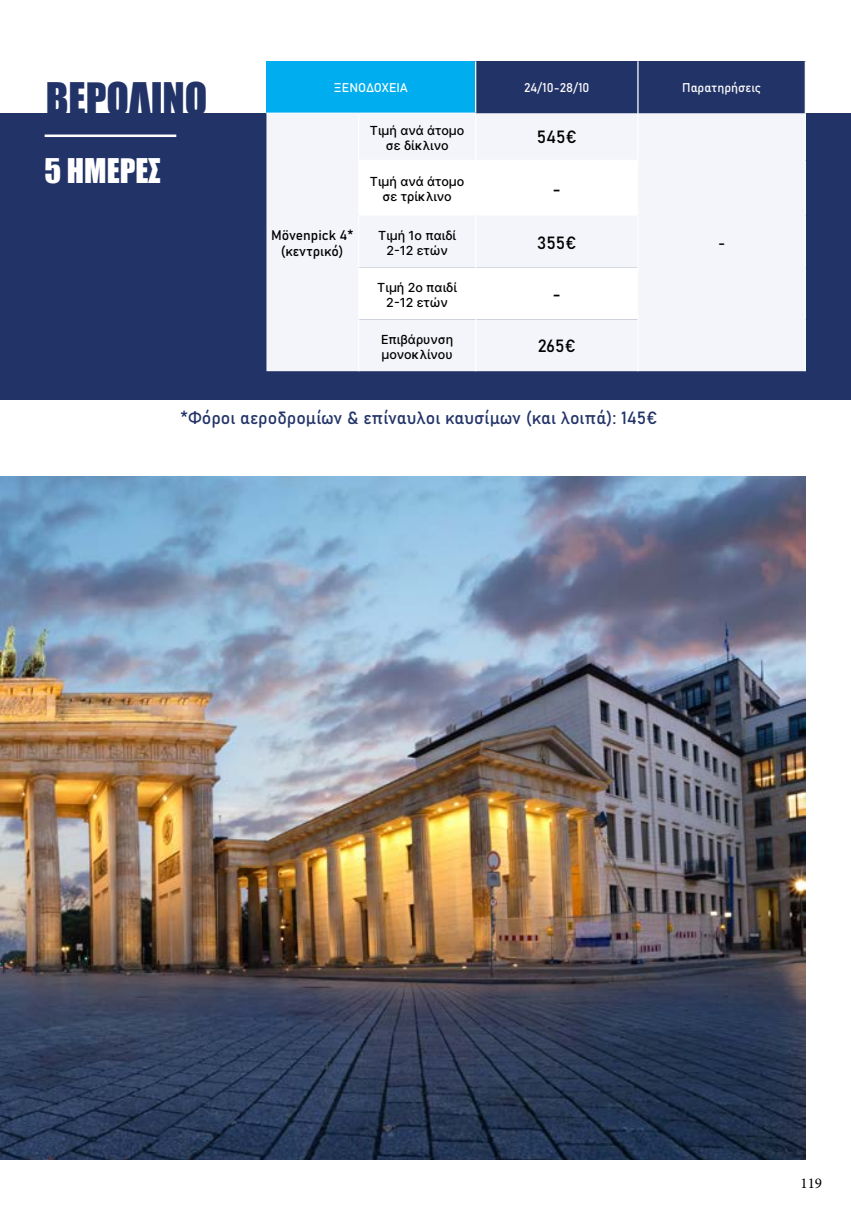
<style>
.page{position:relative;width:851px;height:1205px;background:#fff}
.page>*{position:absolute;margin:0;border:0;box-sizing:border-box;transform-origin:0 0}
.t1{font:62.5px "Impact";color:#223367}
.t2{font:41.25px "Impact";color:#223367}
.t3{font:31.25px "Impact";color:#fff}
.t4{font:17.5px "Bahnschrift";color:#223367}
.t5{font:17.5px "Bahnschrift";color:#000}
.t6{font:15px "Minion Pro";color:#000}
.t7{font:15px "Bahnschrift";color:#000}
.t8{font:13.75px/16.5px "Bahnschrift";color:#000;text-align:center}
.t9{font:500 12.5px/15px "Inter";color:#000;text-align:center}
.t10{font:12.5px "Bahnschrift";color:#fff}
</style>
<div class="page">
<img style="left:0;top:477px;width:805px;height:683px">
<div style="left:0;top:113px;width:850px;height:286px;background:#223367"></div>
<div style="left:266px;top:61px;width:209px;height:52px;background:#00aeef"></div>
<div style="left:475px;top:61px;width:163px;height:52px;background:#223367"></div>
<div style="left:638px;top:61px;width:167px;height:52px;background:#223367"></div>
<div style="left:266px;top:113px;width:538px;height:258px;background:#f4f5fa"></div>
<svg style="left:359px;top:161px;width:278px;height:210px"></svg>
<hr style="left:637px;top:61px;width:1px;height:52px;background:#fff">
<hr style="left:804px;top:61px;width:1px;height:52px;background:#fff">
<hr style="left:358px;top:114px;width:1px;height:46px;background:#fff">
<hr style="left:475px;top:114px;width:1px;height:46px;background:#fff">
<hr style="left:637px;top:113px;width:1px;height:47px;background:#fff">
<hr style="left:804px;top:113px;width:1px;height:47px;background:#fff">
<hr style="left:358px;top:160px;width:117px;height:1px;background:#fff">
<hr style="left:358px;top:161px;width:1px;height:54px;background:#fff">
<hr style="left:475px;top:160px;width:163px;height:1px;background:#fff">
<hr style="left:475px;top:161px;width:1px;height:54px;background:#fff">
<hr style="left:637px;top:161px;width:1px;height:54px;background:#fff">
<hr style="left:804px;top:160px;width:1px;height:55px;background:#fff">
<hr style="left:358px;top:215px;width:117px;height:1px;background:#fff">
<hr style="left:358px;top:216px;width:1px;height:51px;background:#fff">
<hr style="left:475px;top:215px;width:163px;height:1px;background:#fff">
<hr style="left:475px;top:216px;width:1px;height:51px;background:#fff">
<hr style="left:637px;top:216px;width:1px;height:51px;background:#fff">
<hr style="left:804px;top:215px;width:1px;height:52px;background:#fff">
<hr style="left:358px;top:267px;width:1px;height:52px;background:#fff">
<hr style="left:475px;top:267px;width:1px;height:52px;background:#fff">
<hr style="left:637px;top:267px;width:1px;height:52px;background:#fff">
<hr style="left:804px;top:267px;width:1px;height:52px;background:#fff">
<hr style="left:358px;top:319px;width:1px;height:52px;background:#fff">
<hr style="left:475px;top:319px;width:1px;height:52px;background:#fff">
<hr style="left:637px;top:319px;width:1px;height:52px;background:#fff">
<hr style="left:804px;top:319px;width:1px;height:52px;background:#fff">
<hr style="left:266px;top:113px;width:92px;height:1px;background:#fff">
<hr style="left:358px;top:113px;width:118px;height:1px;background:#fff">
<hr style="left:475px;top:61px;width:1px;height:52px;background:#fff">
<hr style="left:45px;top:135px;width:131px;height:2px;background:#fff">
<h1 class="t1" style="left:55px;top:56px;width:199px">SPECIAL</h1>
<p class="t10" style="left:333px;top:78px;width:76px">ΞΕΝΟΔΟΧΕΙΑ</p>
<p class="t10" style="left:524px;top:78px;width:67px">24/10-28/10</p>
<p class="t10" style="left:682px;top:78px;width:80px">Παρατηρήσεις</p>
<h2 class="t2" style="left:46px;top:66px;width:163px">ΒΕΡΟΛΙΝΟ</h2>
<p class="t9" style="left:370px;top:123px;width:96px">Τιμή ανά άτομο σε δίκλινο</p>
<h3 class="t5" style="left:536px;top:124px;width:42px">545€</h3>
<h3 class="t3" style="left:45px;top:147px;width:118px">5 ΗΜΈΡΕΣ</h3>
<p class="t8" style="left:271px;top:226px;width:84px">Mövenpick 4* (κεντρικό)</p>
<p class="t9" style="left:370px;top:174px;width:96px">Τιμή ανά άτομο σε τρίκλινο</p>
<h3 class="t5" style="left:552px;top:175px;width:10px">-</h3>
<p class="t9" style="left:378px;top:228px;width:79px">Τιμή 1ο παιδί<br>2-12 ετών</p>
<h3 class="t5" style="left:537px;top:229px;width:41px">355€</h3>
<p class="t9" style="left:377px;top:279px;width:81px">Τιμή 2ο παιδί<br>2-12 ετών</p>
<h3 class="t5" style="left:552px;top:281px;width:10px">-</h3>
<p class="t9" style="left:381px;top:331px;width:74px;text-align:left">Επιβάρυνση μονοκλίνου</p>
<h3 class="t5" style="left:537px;top:333px;width:40px">265€</h3>
<h3 class="t4" style="left:180px;top:405px;width:478px">*Φόροι αεροδρομίων &amp; επίναυλοι καυσίμων (και λοιπά): 145€</h3>
<p class="t7" style="left:718px;top:231px;width:9px">-</p>
<p class="t6" style="left:800px;top:1173px;width:23px">119</p>
</div>
